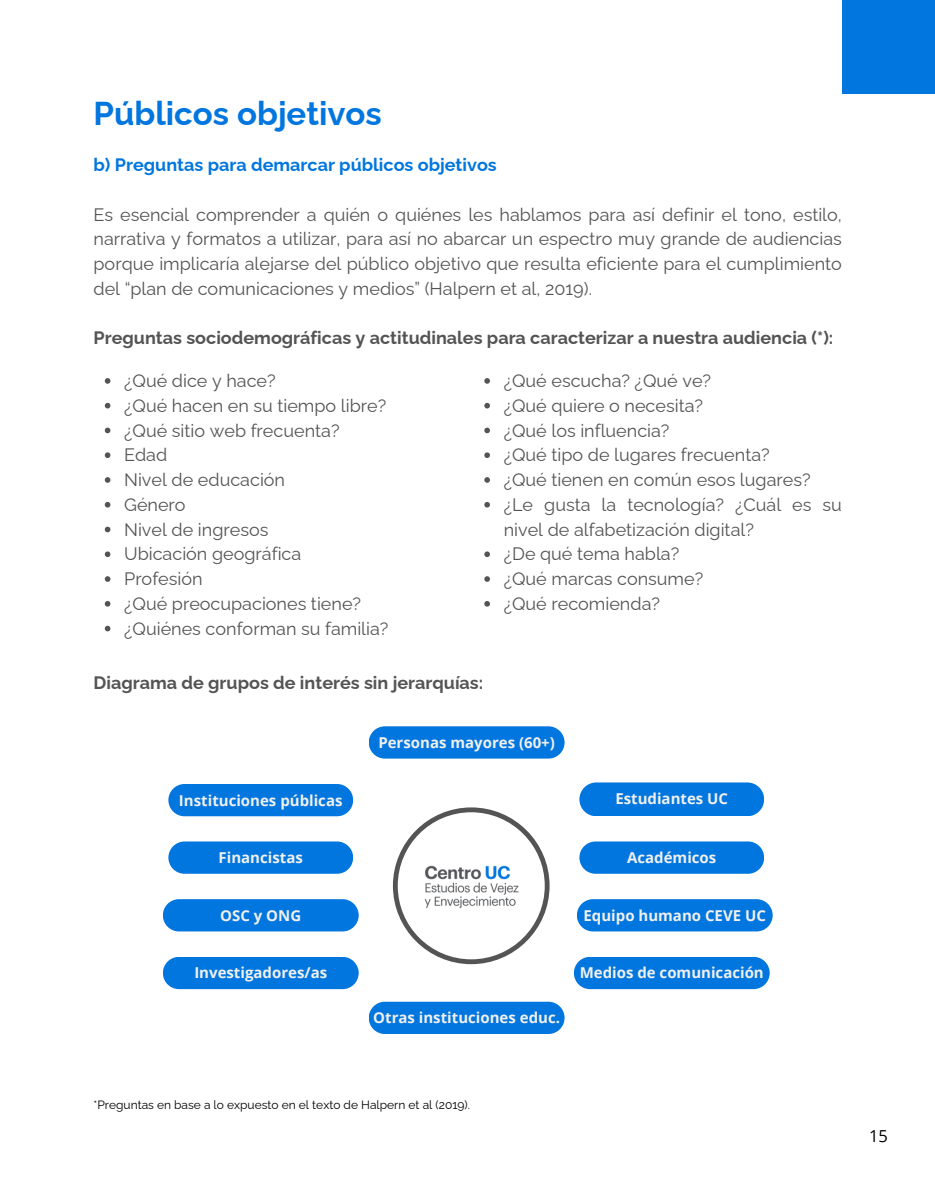
<style>
.page{position:relative;width:935px;height:1191px;background:#fff}
.page>*{position:absolute;margin:0;border:0;box-sizing:border-box;transform-origin:0 0}
.t1{font:700 33px "Raleway";color:#0176de}
.t2{font:18px/24.8px "Raleway";color:#545454}
.t3{font:700 18px "Raleway";color:#545454}
.t4{font:700 18px "Raleway";color:#0176de}
.t5{font:16.5px "Open Sans";color:#000}
.t6{font:700 15px "Open Sans";color:#f0f0f0}
.t7{font:12px "Raleway";color:#000}
</style>
<div class="page">
<div style="left:842px;top:0;width:93px;height:94px;background:#0176de"></div>
<svg style="left:393px;top:807px;width:157px;height:157px"></svg>
<img style="left:400px;top:838px;width:143px;height:94px">
<div style="left:168px;top:784px;width:185px;height:32px;background:#0176de;border-radius:16px"></div>
<div style="left:168px;top:841px;width:185px;height:32px;background:#0176de;border-radius:16px"></div>
<div style="left:579px;top:782px;width:185px;height:34px;background:#0176de;border-radius:17px"></div>
<div style="left:579px;top:841px;width:185px;height:32px;background:#0176de;border-radius:16px"></div>
<div style="left:577px;top:899px;width:196px;height:32px;background:#0176de;border-radius:16px"></div>
<div style="left:574px;top:956px;width:196px;height:33px;background:#0176de;border-radius:16px"></div>
<div style="left:369px;top:1001px;width:196px;height:32px;background:#0176de;border-radius:16px"></div>
<div style="left:163px;top:899px;width:196px;height:32px;background:#0176de;border-radius:16px"></div>
<div style="left:163px;top:956px;width:196px;height:33px;background:#0176de;border-radius:16px"></div>
<div style="left:369px;top:726px;width:196px;height:32px;background:#0176de;border-radius:16px"></div>
<svg style="left:105px;top:378px;width:5px;height:5px"></svg>
<svg style="left:105px;top:403px;width:5px;height:5px"></svg>
<svg style="left:105px;top:427px;width:5px;height:6px"></svg>
<svg style="left:105px;top:452px;width:5px;height:6px"></svg>
<svg style="left:105px;top:477px;width:5px;height:5px"></svg>
<svg style="left:105px;top:502px;width:5px;height:5px"></svg>
<svg style="left:105px;top:526px;width:5px;height:6px"></svg>
<svg style="left:105px;top:551px;width:5px;height:6px"></svg>
<svg style="left:105px;top:576px;width:5px;height:5px"></svg>
<svg style="left:105px;top:601px;width:5px;height:5px"></svg>
<svg style="left:105px;top:625px;width:5px;height:6px"></svg>
<svg style="left:484px;top:378px;width:6px;height:5px"></svg>
<svg style="left:484px;top:403px;width:6px;height:5px"></svg>
<svg style="left:484px;top:427px;width:6px;height:6px"></svg>
<svg style="left:484px;top:452px;width:6px;height:6px"></svg>
<svg style="left:484px;top:477px;width:6px;height:5px"></svg>
<svg style="left:484px;top:502px;width:6px;height:5px"></svg>
<svg style="left:484px;top:551px;width:6px;height:6px"></svg>
<svg style="left:484px;top:576px;width:6px;height:5px"></svg>
<svg style="left:484px;top:601px;width:6px;height:5px"></svg>
<h1 class="t1" style="left:94px;top:94px;width:290px">Públicos objetivos</h1>
<p class="t4" style="left:94px;top:154px;width:405px">b) Preguntas para demarcar públicos objetivos</p>
<p class="t2" style="left:94px;top:202px;width:750px;text-align:justify">Es esencial comprender a quién o quiénes les hablamos para así definir el tono, estilo, narrativa y formatos a utilizar, para así no abarcar un espectro muy grande de audiencias porque implicaría alejarse del público objetivo que resulta eficiente para el cumplimiento del “plan de comunicaciones y medios” (Halpern et al, 2019).</p>
<p class="t3" style="left:94px;top:327px;width:741px">Preguntas sociodemográficas y actitudinales para caracterizar a nuestra audiencia (*):</p>
<p class="t2" style="left:124px;top:368px;width:266px">¿Qué dice y hace?<br>¿Qué hacen en su tiempo libre? ¿Qué sitio web frecuenta?<br>Edad<br>Nivel de educación<br>Género<br>Nivel de ingresos<br>Ubicación geográfica<br>Profesión<br>¿Qué preocupaciones tiene? ¿Quiénes conforman su familia?</p>
<p class="t2" style="left:504px;top:368px;width:340px">¿Qué escucha? ¿Qué ve?<br>¿Qué quiere o necesita?<br>¿Qué los influencia?<br>¿Qué tipo de lugares frecuenta?<br>¿Qué tienen en común esos lugares? ¿Le gusta la tecnología? ¿Cuál es su nivel de alfabetización digital?<br>¿De qué tema habla?<br>¿Qué marcas consume?<br>¿Qué recomienda?</p>
<p class="t3" style="left:94px;top:671px;width:391px">Diagrama de grupos de interés sin jerarquías:</p>
<p class="t6" style="left:378px;top:731px;width:178px">Personas mayores (60+)</p>
<p class="t6" style="left:179px;top:789px;width:165px">Instituciones públicas</p>
<p class="t6" style="left:615px;top:787px;width:114px">Estudiantes UC</p>
<p class="t6" style="left:219px;top:846px;width:86px">Financistas</p>
<p class="t6" style="left:627px;top:846px;width:91px">Académicos</p>
<p class="t6" style="left:220px;top:904px;width:83px">OSC y ONG</p>
<p class="t6" style="left:583px;top:904px;width:184px">Equipo humano CEVE UC</p>
<p class="t6" style="left:194px;top:962px;width:134px">Investigadores/as</p>
<p class="t6" style="left:580px;top:962px;width:186px">Medios de comunicación</p>
<p class="t6" style="left:373px;top:1007px;width:188px">Otras instituciones educ.</p>
<p class="t7" style="left:94px;top:1097px;width:378px">*Preguntas en base a lo expuesto en el texto de Halpern et al (2019).</p>
<p class="t5" style="left:869px;top:1124px;width:20px">15</p>
</div>
